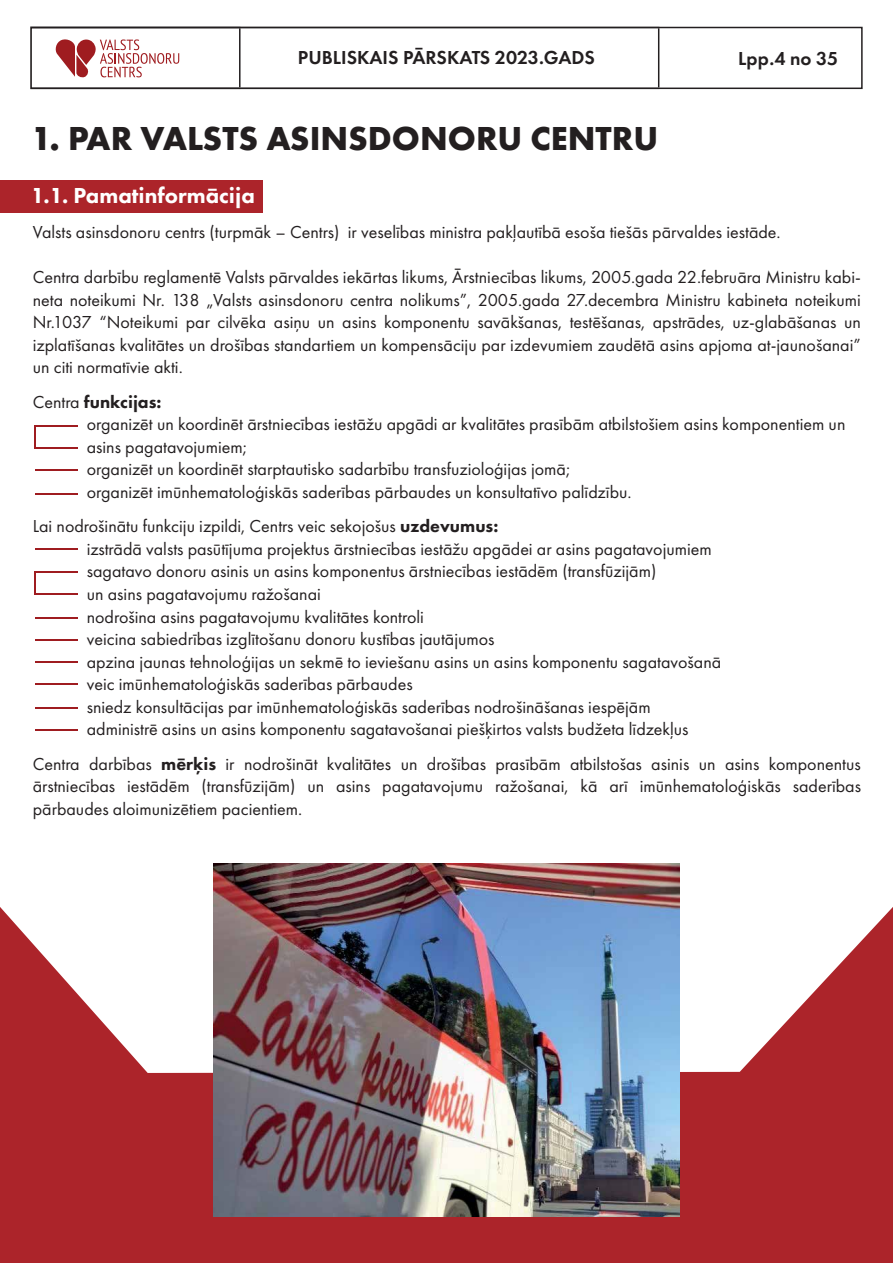
<style>
.page{position:relative;width:893px;height:1263px;background:#fff}
.page>*{position:absolute;margin:0;border:0;box-sizing:border-box;transform-origin:0 0}
.t1{font:700 34.5px "Futura PT";color:#231f20}
.t2{font:800 22.5px "Futura PT";color:#fff}
.t3{font:600 19.5px "Futura PT";color:#231f20}
.t4{font:18px/22.5px "Futura PT";color:#231f20;text-align:justify}
.s1{font-weight:800}
</style>
<div class="page">
<div style="left:30px;top:27px;width:833px;height:62px;border:2px solid #231f20"></div>
<svg style="left:55px;top:39px;width:124px;height:39px"></svg>
<div style="left:0;top:180px;width:262px;height:33px;background:#ac242a"></div>
<hr style="left:34px;top:571px;width:2px;height:24px;background:#9f1c20">
<hr style="left:34px;top:425px;width:2px;height:24px;background:#9f1c20">
<hr style="left:35px;top:707px;width:42px;height:2px;background:#9f1c20">
<hr style="left:35px;top:730px;width:42px;height:1px;background:#9f1c20">
<hr style="left:35px;top:683px;width:42px;height:2px;background:#9f1c20">
<hr style="left:35px;top:661px;width:42px;height:2px;background:#9f1c20">
<hr style="left:35px;top:639px;width:42px;height:2px;background:#9f1c20">
<hr style="left:35px;top:617px;width:42px;height:1px;background:#9f1c20">
<hr style="left:35px;top:593px;width:42px;height:2px;background:#9f1c20">
<hr style="left:35px;top:571px;width:42px;height:1px;background:#9f1c20">
<hr style="left:35px;top:549px;width:42px;height:1px;background:#9f1c20">
<hr style="left:35px;top:493px;width:42px;height:2px;background:#9f1c20">
<hr style="left:35px;top:469px;width:42px;height:2px;background:#9f1c20">
<hr style="left:35px;top:447px;width:42px;height:2px;background:#9f1c20">
<hr style="left:35px;top:425px;width:42px;height:1px;background:#9f1c20">
<svg style="left:0;top:907px;width:893px;height:356px;fill:#ac242a"></svg>
<img style="left:213px;top:863px;width:467px;height:353px">
<p class="t3" style="left:298px;top:46px;width:299px">PUBLISKAIS PĀRSKATS 2023.GADS</p>
<p class="t3" style="left:738px;top:46px;width:102px">Lpp.4 no 35</p>
<h1 class="t1" style="left:31px;top:116px;width:629px">1. PAR VALSTS ASINSDONORU CENTRU</h1>
<p class="t2" style="left:31px;top:182px;width:225px">1.1. Pamatinformācija</p>
<p class="t4" style="left:33px;top:221px;width:749px">Valsts asinsdonoru centrs (turpmāk – Centrs) ir veselības ministra pakļautībā esoša tiešās pārvaldes iestāde.</p>
<p class="t4" style="left:33px;top:266px;width:830px">Centra darbību reglamentē Valsts pārvaldes iekārtas likums, Ārstniecības likums, 2005.gada 22.februāra Ministru kabi&shy;neta noteikumi Nr. 138 „Valsts asinsdonoru centra nolikums”, 2005.gada 27.decembra Ministru kabineta noteikumi Nr.1037 “Noteikumi par cilvēka asiņu un asins komponentu savākšanas, testēšanas, apstrādes, uz-glabāšanas un izplatīšanas kvalitātes un drošības standartiem un kompensāciju par izdevumiem zaudētā asins apjoma at-jaunošanai” un citi normatīvie akti.</p>
<p class="t4" style="left:87px;top:391px;width:760px;text-align:left;text-indent:-54px">Centra <span class="s1">funkcijas:<br></span>organizēt un koordinēt ārstniecības iestāžu apgādi ar kvalitātes prasībām atbilstošiem asins komponentiem un asins pagatavojumiem;<br>organizēt un koordinēt starptautisko sadarbību transfuzioloģijas jomā;<br>organizēt imūnhematoloģiskās saderības pārbaudes un konsultatīvo palīdzību.</p>
<p class="t4" style="left:87px;top:515px;width:636px;text-align:left;text-indent:-54px">Lai nodrošinātu funkciju izpildi, Centrs veic sekojošus <span class="s1">uzdevumus:<br></span>izstrādā valsts pasūtījuma projektus ārstniecības iestāžu apgādei ar asins pagatavojumiem sagatavo donoru asinis un asins komponentus ārstniecības iestādēm (transfūzijām)<br>un asins pagatavojumu ražošanai<br>nodrošina asins pagatavojumu kvalitātes kontroli<br>veicina sabiedrības izglītošanu donoru kustības jautājumos<br>apzina jaunas tehnoloģijas un sekmē to ieviešanu asins un asins komponentu sagatavošanā veic imūnhematoloģiskās saderības pārbaudes<br>sniedz konsultācijas par imūnhematoloģiskās saderības nodrošināšanas iespējām administrē asins un asins komponentu sagatavošanai piešķirtos valsts budžeta līdzekļus</p>
<p class="t4" style="left:33px;top:752px;width:830px">Centra darbības <span class="s1">mērķis</span> ir nodrošināt kvalitātes un drošības prasībām atbilstošas asinis un asins komponentus ārstniecības iestādēm (transfūzijām) un asins pagatavojumu ražošanai, kā arī imūnhematoloģiskās saderības pārbaudes aloimunizētiem pacientiem.</p>
</div>
